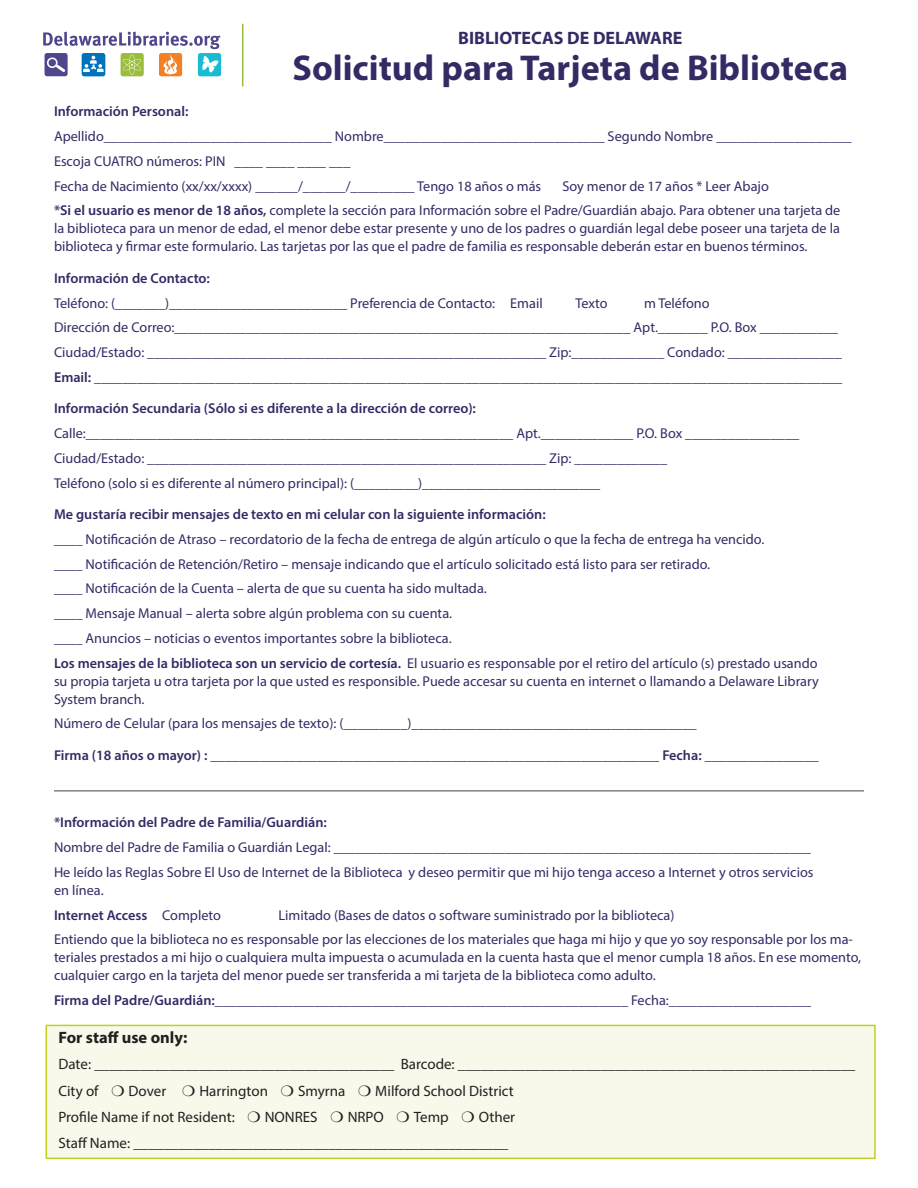
<style>
.page{position:relative;width:918px;height:1188px;background:#fff}
.page>*{position:absolute;margin:0;border:0;box-sizing:border-box;transform-origin:0 0}
.t1{font:700 36px "Myriad Pro";color:#342b65}
.t2{font:700 18px "Myriad Pro";color:#342b65}
.t3{font:700 16.5px "Myriad Pro";color:#231f20}
.t4{font:15px "Myriad Pro";color:#231f20}
.t5{font:14.25px/18px "Myriad Pro";color:#342b65;text-align:justify}
.t6{font:600 14.25px "Myriad Pro";color:#342b65}
.s1{font-weight:600}
.s2{font-weight:400}
</style>
<div class="page">
<div style="left:46px;top:1025px;width:830px;height:134px;background:#f8f9ea;border:2px solid #c1ce23"></div>
<div style="left:82px;top:53px;width:23px;height:23px;background:#0072bc;border-radius:3px"></div>
<svg style="left:83px;top:56px;width:21px;height:16px"></svg>
<div style="left:121px;top:53px;width:23px;height:23px;background:#9abd3b;border-radius:3px"></div>
<svg style="left:123px;top:55px;width:18px;height:20px"></svg>
<div style="left:159px;top:53px;width:23px;height:23px;background:#f48026;border-radius:3px"></div>
<svg style="left:163px;top:55px;width:14px;height:19px"></svg>
<div style="left:45px;top:53px;width:23px;height:23px;background:#4e468e;border-radius:3px"></div>
<svg style="left:47px;top:57px;width:18px;height:15px"></svg>
<div style="left:198px;top:53px;width:23px;height:23px;background:#18bbd0;border-radius:3px"></div>
<svg style="left:202px;top:56px;width:17px;height:17px"></svg>
<svg style="left:43px;top:32px;width:178px;height:17px"></svg>
<hr style="left:242px;top:24px;width:1px;height:62px;background:#9abd3b">
<hr style="left:54px;top:790px;width:810px;height:2px;background:#808285">
<p class="t2" style="left:458px;top:26px;width:226px">BIBLIOTECAS DE DELAWARE</p>
<p class="t1" style="left:292px;top:45px;width:557px">Solicitud para Tarjeta de Biblioteca</p>
<p class="t6" style="left:54px;top:103px;width:136px">Información Personal:</p>
<p class="t5" style="left:54px;top:127px;width:799px">Apellido________________________________ Nombre_______________________________ Segundo Nombre ___________________</p>
<p class="t5" style="left:54px;top:152px;width:298px">Escoja CUATRO números: PIN ____ ____ ____ ___</p>
<p class="t5" style="left:54px;top:177px;width:489px">Fecha de Nacimiento (xx/xx/xxxx) ______/______/_________ Tengo 18 años o más</p>
<p class="t5" style="left:562px;top:177px;width:208px">Soy menor de 17 años * Leer Abajo</p>
<p class="t5" style="left:54px;top:201px;width:788px"><span class="s1">*Si el usuario es menor de 18 años,</span> complete la sección para Información sobre el Padre/Guardián abajo. Para obtener una tarjeta de la biblioteca para un menor de edad, el menor debe estar presente y uno de los padres o guardián legal debe poseer una tarjeta de la biblioteca y firmar este formulario. Las tarjetas por las que el padre de familia es responsable deberán estar en buenos términos.</p>
<p class="t6" style="left:54px;top:269px;width:158px">Información de Contacto:</p>
<p class="t5" style="left:54px;top:294px;width:490px">Teléfono: (_______)_________________________ Preferencia de Contacto: Email</p>
<p class="t5" style="left:575px;top:294px;width:34px">Texto</p>
<p class="t5" style="left:644px;top:294px;width:67px">m Teléfono</p>
<p class="t5" style="left:54px;top:318px;width:786px">Dirección de Correo:________________________________________________________________ Apt._______ P.O. Box ___________</p>
<p class="t5" style="left:54px;top:343px;width:789px">Ciudad/Estado: ________________________________________________________ Zip:_____________ Condado: ________________</p>
<p class="t6" style="left:54px;top:368px;width:790px">Email: _________________________________________________________________________________________________________</p>
<p class="t6" style="left:54px;top:400px;width:424px">Información Secundaria (Sólo si es diferente a la dirección de correo):</p>
<p class="t5" style="left:54px;top:424px;width:747px">Calle:____________________________________________________________ Apt._____________ P.O. Box ________________</p>
<p class="t5" style="left:54px;top:449px;width:615px">Ciudad/Estado: ________________________________________________________ Zip: _____________</p>
<p class="t5" style="left:54px;top:474px;width:548px">Teléfono (solo si es diferente al número principal): (_________)_________________________</p>
<p class="t6" style="left:54px;top:505px;width:493px">Me gustaría recibir mensajes de texto en mi celular con la siguiente información:</p>
<p class="t5" style="left:54px;top:530px;width:712px">____ Notificación de Atraso – recordatorio de la fecha de entrega de algún artículo o que la fecha de entrega ha vencido.</p>
<p class="t5" style="left:54px;top:555px;width:658px">____ Notificación de Retención/Retiro – mensaje indicando que el artículo solicitado está listo para ser retirado.</p>
<p class="t5" style="left:54px;top:579px;width:434px">____ Notificación de la Cuenta – alerta de que su cuenta ha sido multada.</p>
<p class="t5" style="left:54px;top:604px;width:400px">____ Mensaje Manual – alerta sobre algún problema con su cuenta.</p>
<p class="t5" style="left:54px;top:629px;width:399px">____ Anuncios – noticias o eventos importantes sobre la biblioteca.</p>
<p class="t5" style="left:54px;top:654px;width:766px"><span class="s1">Los mensajes de la biblioteca son un servicio de cortesía.</span> El usuario es responsable por el retiro del artículo (s) prestado usando su propia tarjeta u otra tarjeta por la que usted es responsible. Puede accesar su cuenta en internet o llamando a Delaware Library System branch.</p>
<p class="t5" style="left:54px;top:714px;width:644px">Número de Celular (para los mensajes de texto): (_________)________________________________________</p>
<p class="t6" style="left:54px;top:746px;width:766px">Firma (18 años o mayor) : _______________________________________________________________ Fecha: ________________</p>
<p class="t6" style="left:54px;top:814px;width:274px">*Información del Padre de Familia/Guardián:</p>
<p class="t5" style="left:54px;top:838px;width:759px">Nombre del Padre de Familia o Guardián Legal: ___________________________________________________________________</p>
<p class="t5" style="left:54px;top:863px;width:761px">He leído las Reglas Sobre El Uso de Internet de la Biblioteca y deseo permitir que mi hijo tenga acceso a Internet y otros servicios en línea.</p>
<p class="t6" style="left:54px;top:906px;width:169px">Internet Access <span class="s2">Completo</span></p>
<p class="t5" style="left:278px;top:906px;width:398px">Limitado (Bases de datos o software suministrado por la biblioteca)</p>
<p class="t5" style="left:54px;top:930px;width:809px;text-align:left">Entiendo que la biblioteca no es responsable por las elecciones de los materiales que haga mi hijo y que yo soy responsable por los ma&shy;teriales prestados a mi hijo o cualquiera multa impuesta o acumulada en la cuenta hasta que el menor cumpla 18 años. En ese momento, cualquier cargo en la tarjeta del menor puede ser transferida a mi tarjeta de la biblioteca como adulto.</p>
<p class="t6" style="left:54px;top:991px;width:759px">Firma del Padre/Guardián:__________________________________________________________ <span class="s2">Fecha:____________________</span></p>
<p class="t3" style="left:58px;top:1027px;width:130px">For staff use only:</p>
<p class="t4" style="left:58px;top:1055px;width:798px">Date: ________________________________________ Barcode: _____________________________________________________</p>
<p class="t4" style="left:58px;top:1081px;width:42px">City of</p>
<p class="t4" style="left:129px;top:1081px;width:39px">Dover</p>
<p class="t4" style="left:199px;top:1081px;width:70px">Harrington</p>
<p class="t4" style="left:298px;top:1081px;width:49px">Smyrna</p>
<p class="t4" style="left:375px;top:1081px;width:140px">Milford School District</p>
<p class="t4" style="left:58px;top:1108px;width:178px">Profile Name if not Resident:</p>
<p class="t4" style="left:265px;top:1108px;width:54px">NONRES</p>
<p class="t4" style="left:348px;top:1108px;width:38px">NRPO</p>
<p class="t4" style="left:414px;top:1108px;width:36px">Temp</p>
<p class="t4" style="left:479px;top:1108px;width:38px">Other</p>
<p class="t4" style="left:58px;top:1134px;width:451px">Staff Name: __________________________________________________</p>
</div>
